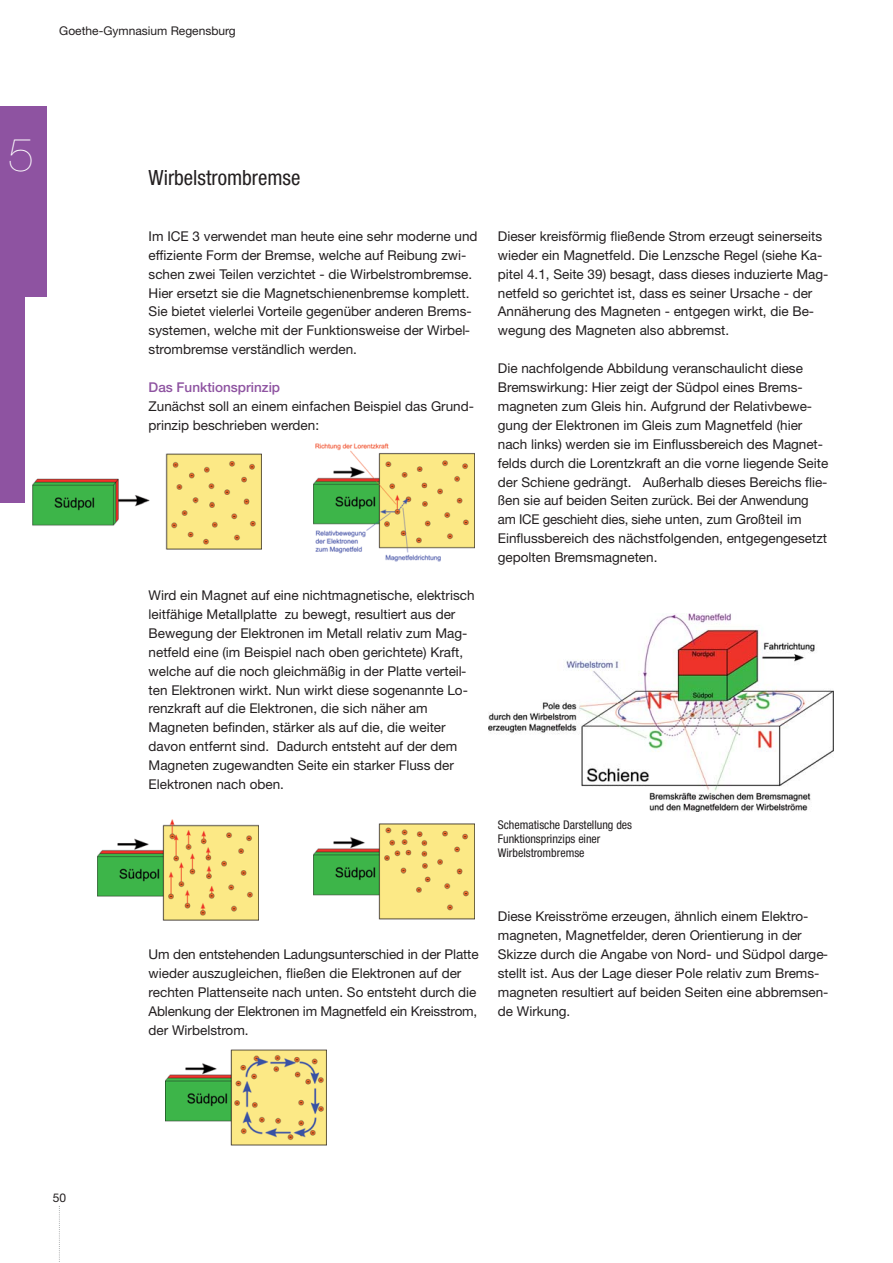
<style>
.page{position:relative;width:893px;height:1263px;background:#fff}
.page>*{position:absolute;margin:0;border:0;box-sizing:border-box;transform-origin:0 0}
.t1{font:200 46.35px "Helvetica Neue";color:#fff}
.t2{font:condensed 21px "Helvetica Neue";color:#231f20}
.t3{font:13.5px/18.9px "Helvetica Neue";color:#231f20}
.t4{font:500 13.5px "Helvetica Neue";color:#8e53a1}
.t5{font:condensed 12px/14.4px "Helvetica Neue";color:#231f20}
.t6{font:12px "Helvetica Neue";color:#231f20}
</style>
<div class="page">
<img style="left:313px;top:444px;width:161px;height:118px">
<img style="left:313px;top:824px;width:161px;height:95px">
<img style="left:98px;top:819px;width:160px;height:101px">
<img style="left:488px;top:613px;width:345px;height:198px">
<svg style="left:59px;top:1206px;width:1px;height:56px"></svg>
<div style="left:0;top:106px;width:46px;height:397px;background:#8e53a1"></div>
<div style="left:25px;top:298px;width:77px;height:235px;background:#fff"></div>
<img style="left:166px;top:1050px;width:160px;height:95px">
<img style="left:32px;top:453px;width:229px;height:96px">
<p class="t6" style="left:59px;top:27px;width:178px">Goethe-Gymnasium Regensburg</p>
<h1 class="t1" style="left:8px;top:138px;width:27px">5</h1>
<h2 class="t2" style="left:149px;top:170px;width:153px">Wirbelstrombremse</h2>
<p class="t3" style="left:149px;top:228px;width:330px">Im ICE 3 verwendet man heute eine sehr moderne und effiziente Form der Bremse, welche auf Reibung zwi&shy;schen zwei Teilen verzichtet - die Wirbelstrombremse.<br>Hier ersetzt sie die Magnetschienenbremse komplett.<br>Sie bietet vielerlei Vorteile gegenüber anderen Brems&shy;systemen, welche mit der Funktionsweise der Wirbel&shy;strombremse verständlich werden.</p>
<p class="t4" style="left:149px;top:382px;width:133px">Das Funktionsprinzip</p>
<p class="t3" style="left:149px;top:398px;width:327px">Zunächst soll an einem einfachen Beispiel das Grund&shy;prinzip beschrieben werden:</p>
<p class="t3" style="left:149px;top:587px;width:327px">Wird ein Magnet auf eine nichtmagnetische, elektrisch leitfähige Metallplatte zu bewegt, resultiert aus der Bewegung der Elektronen im Metall relativ zum Mag&shy;netfeld eine (im Beispiel nach oben gerichtete) Kraft, welche auf die noch gleichmäßig in der Platte verteil&shy;ten Elektronen wirkt. Nun wirkt diese sogenannte Lo&shy;renzkraft auf die Elektronen, die sich näher am Magneten befinden, stärker als auf die, die weiter davon entfernt sind. Dadurch entsteht auf der dem Magneten zugewandten Seite ein starker Fluss der Elektronen nach oben.</p>
<p class="t3" style="left:498px;top:228px;width:332px">Dieser kreisförmig fließende Strom erzeugt seinerseits wieder ein Magnetfeld. Die Lenzsche Regel (siehe Ka&shy;pitel 4.1, Seite 39) besagt, dass dieses induzierte Mag&shy;netfeld so gerichtet ist, dass es seiner Ursache - der Annäherung des Magneten - entgegen wirkt, die Be&shy;wegung des Magneten also abbremst.</p>
<p class="t3" style="left:498px;top:360px;width:332px">Die nachfolgende Abbildung veranschaulicht diese Bremswirkung: Hier zeigt der Südpol eines Brems&shy;magneten zum Gleis hin. Aufgrund der Relativbewe&shy;gung der Elektronen im Gleis zum Magnetfeld (hier nach links) werden sie im Einflussbereich des Magnet&shy;felds durch die Lorentzkraft an die vorne liegende Seite der Schiene gedrängt. Außerhalb dieses Bereichs flie&shy;ßen sie auf beiden Seiten zurück. Bei der Anwendung am ICE geschieht dies, siehe unten, zum Großteil im Einflussbereich des nächstfolgenden, entgegengesetzt gepolten Bremsmagneten.</p>
<p class="t5" style="left:498px;top:818px;width:136px">Schematische Darstellung des<br>Funktionsprinzips einer<br>Wirbelstrombremse</p>
<p class="t3" style="left:149px;top:946px;width:331px">Um den entstehenden Ladungsunterschied in der Platte wieder auszugleichen, fließen die Elektronen auf der rechten Plattenseite nach unten. So entsteht durch die Ablenkung der Elektronen im Magnetfeld ein Kreisstrom, der Wirbelstrom.</p>
<p class="t3" style="left:498px;top:909px;width:332px">Diese Kreisströme erzeugen, ähnlich einem Elektro&shy;magneten, Magnetfelder, deren Orientierung in der Skizze durch die Angabe von Nord- und Südpol darge&shy;stellt ist. Aus der Lage dieser Pole relativ zum Brems&shy;magneten resultiert auf beiden Seiten eine abbremsen - de Wirkung.</p>
<p class="t6" style="left:53px;top:1193px;width:15px">50</p>
</div>
